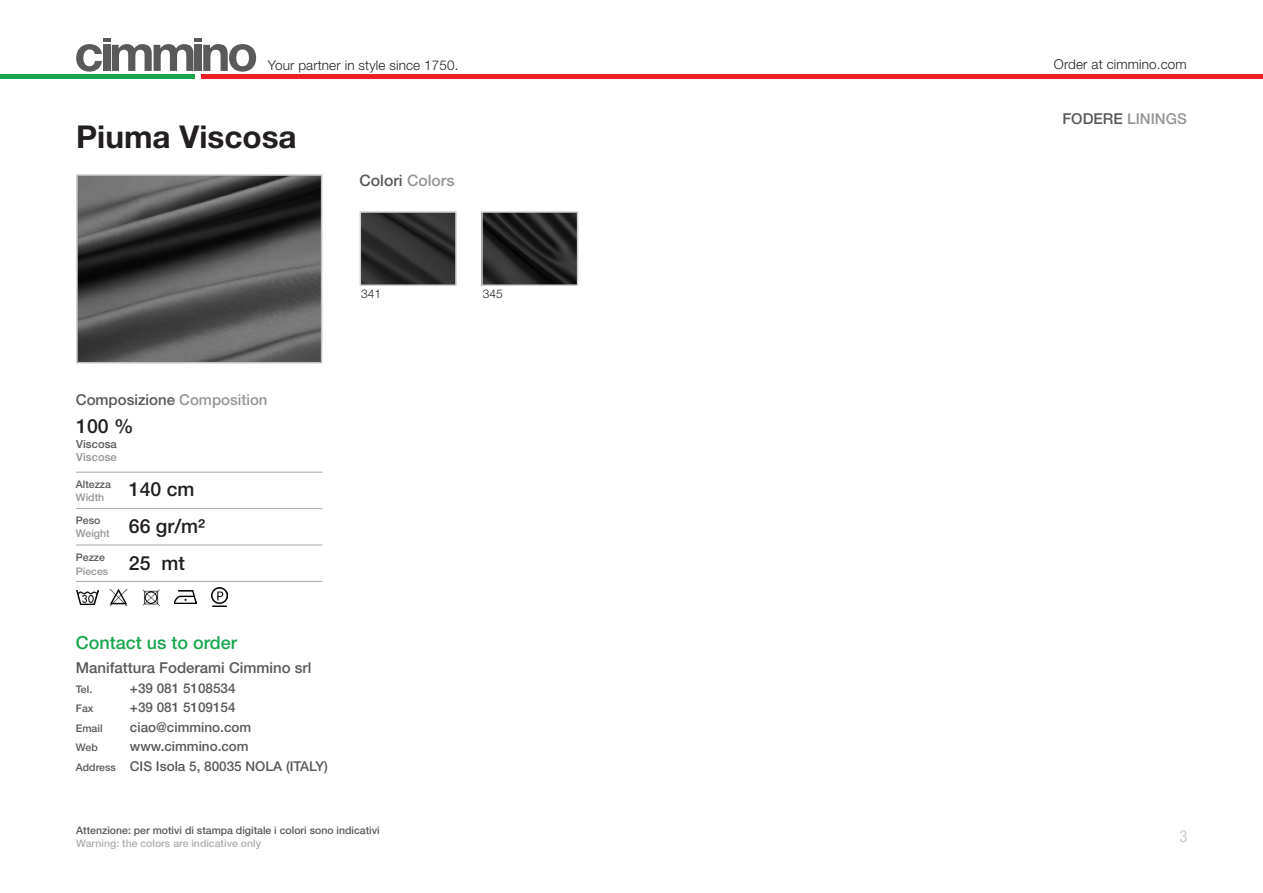
<style>
.page{position:relative;width:1263px;height:893px;background:#fff}
.page>*{position:absolute;margin:0;border:0;box-sizing:border-box;transform-origin:0 0}
.titolo_articolo{font:700 31.5px "Helvetica Neue LT Pro";color:#231f20}
.composizione_articol{font:500 19.5px "Helvetica Neue LT Pro";color:#231f20}
.composizione_articol-2{font:500 18px "Helvetica Neue LT Pro";color:#1aa64f}
.Numeri_pagine{font:condensed 16.5px "Helvetica Neue LT Pro";color:#cbc8c9}
.composizione_articol-3{font:500 15.75px "Helvetica Neue LT Pro";color:#59595b}
.composizione_articol-4{font:500 15px "Helvetica Neue LT Pro";color:#59595b}
.composizione_articol-5{font:500 15px "Helvetica Neue LT Pro";color:#959696}
.composizione_articol-6{font:500 13.5px "Helvetica Neue LT Pro";color:#59595b}
.t1{font:300 13.5px "Helvetica Neue LT Pro";letter-spacing:.01em;color:#231f20}
.t2{font:300 13.5px "Helvetica Neue LT Pro";letter-spacing:.01em;color:#241f21}
.didascalie{font:300 12px "Helvetica Neue LT Pro";color:#231f20}
.composizione_articol-7{font:500 11.25px "Helvetica Neue LT Pro";color:#59595b}
.composizione_articol-8{font:500 11.25px "Helvetica Neue LT Pro";color:#959696}
.composizione_articol-9{font:500 10.5px "Helvetica Neue LT Pro";color:#59595b}
.composizione_articol-10{font:500 10.5px "Helvetica Neue LT Pro";color:#b0afaf}
.composizione_articol-11{font:500 10.5px "Helvetica Neue LT Pro";color:#959696}
.s1{color:#959696}
.s2{font-size:10.5px}
.s3{color:#59595b}
</style>
<div class="page">
<img style="left:76px;top:590px;width:22px;height:14px">
<img style="left:110px;top:590px;width:18px;height:15px">
<img style="left:143px;top:589px;width:17px;height:17px">
<img style="left:174px;top:590px;width:22px;height:13px">
<img style="left:212px;top:588px;width:16px;height:19px">
<svg style="left:76px;top:38px;width:180px;height:34px"></svg>
<div style="left:202px;top:74px;width:1061px;height:5px;background:#ee2026"></div>
<div style="left:0;top:74px;width:195px;height:5px;background:#1aa64f"></div>
<img style="left:484px;top:214px;width:91px;height:69px">
<div style="left:481px;top:211px;width:97px;height:75px;border:2px solid #cfceca"></div>
<img style="left:363px;top:214px;width:91px;height:69px">
<div style="left:360px;top:211px;width:97px;height:75px;border:2px solid #cfceca"></div>
<img style="left:79px;top:177px;width:240px;height:183px">
<div style="left:76px;top:174px;width:246px;height:189px;border:2px solid #c0c0c0"></div>
<hr style="left:76px;top:581px;width:246px;height:1px;background:#a8a9ad">
<hr style="left:76px;top:472px;width:246px;height:1px;background:#a8a9ad">
<hr style="left:76px;top:545px;width:246px;height:1px;background:#a8a9ad">
<hr style="left:76px;top:508px;width:246px;height:1px;background:#a8a9ad">
<p class="t1" style="left:268px;top:57px;width:192px">Your partner in style since 1750.</p>
<p class="t2" style="left:1054px;top:56px;width:134px">Order at cimmino.com</p>
<p class="titolo_articolo" style="left:76px;top:117px;width:222px">Piuma Viscosa</p>
<p class="composizione_articol-3" style="left:360px;top:171px;width:97px">Colori <span class="s1">Colors</span></p>
<p class="didascalie" style="left:361px;top:286px;width:22px">341</p>
<p class="didascalie" style="left:483px;top:286px;width:22px">345</p>
<p class="composizione_articol-4" style="left:76px;top:391px;width:193px">Composizione <span class="s1">Composition</span></p>
<p class="composizione_articol" style="left:76px;top:414px;width:59px">100 %</p>
<p class="composizione_articol-7" style="left:76px;top:437px;width:42px">Viscosa</p>
<p class="composizione_articol-8" style="left:76px;top:450px;width:42px">Viscose</p>
<p class="composizione_articol-9" style="left:76px;top:478px;width:37px">Altezza</p>
<p class="composizione_articol-11" style="left:76px;top:491px;width:30px">Width</p>
<p class="composizione_articol-9" style="left:76px;top:514px;width:26px">Peso</p>
<p class="composizione_articol-11" style="left:76px;top:527px;width:35px">Weight</p>
<p class="composizione_articol-9" style="left:76px;top:551px;width:31px">Pezze</p>
<p class="composizione_articol-11" style="left:76px;top:565px;width:34px">Pieces</p>
<p class="composizione_articol" style="left:129px;top:478px;width:67px">140 cm</p>
<p class="composizione_articol" style="left:129px;top:514px;width:78px">66 gr/m²</p>
<p class="composizione_articol" style="left:129px;top:551px;width:57px">25 mt</p>
<p class="composizione_articol-2" style="left:76px;top:631px;width:163px">Contact us to order</p>
<p class="composizione_articol-4" style="left:76px;top:659px;width:237px">Manifattura Foderami Cimmino srl</p>
<p class="composizione_articol-9" style="left:76px;top:683px;width:18px">Tel.</p>
<p class="composizione_articol-6" style="left:130px;top:680px;width:107px">+39 081 5108534</p>
<p class="composizione_articol-9" style="left:76px;top:702px;width:19px">Fax</p>
<p class="composizione_articol-6" style="left:130px;top:700px;width:107px">+39 081 5109154</p>
<p class="composizione_articol-9" style="left:76px;top:722px;width:28px">Email</p>
<p class="composizione_articol-6" style="left:130px;top:719px;width:123px">ciao@cimmino.com</p>
<p class="composizione_articol-9" style="left:76px;top:741px;width:23px">Web</p>
<p class="composizione_articol-6" style="left:130px;top:739px;width:120px">www.cimmino.com</p>
<p class="composizione_articol-6" style="left:76px;top:758px;width:254px"><span class="s2">Address</span> CIS Isola 5, 80035 NOLA (ITALY)</p>
<p class="composizione_articol-9" style="left:76px;top:824px;width:305px">Attenzione: per motivi di stampa digitale i colori sono indicativi</p>
<p class="composizione_articol-10" style="left:76px;top:837px;width:186px">Warning: the colors are indicative only</p>
<p class="composizione_articol-5" style="left:1062px;top:110px;width:126px"><span class="s3">FODERE</span> LININGS</p>
<p class="Numeri_pagine" style="left:1179px;top:827px;width:9px">3</p>
</div>
